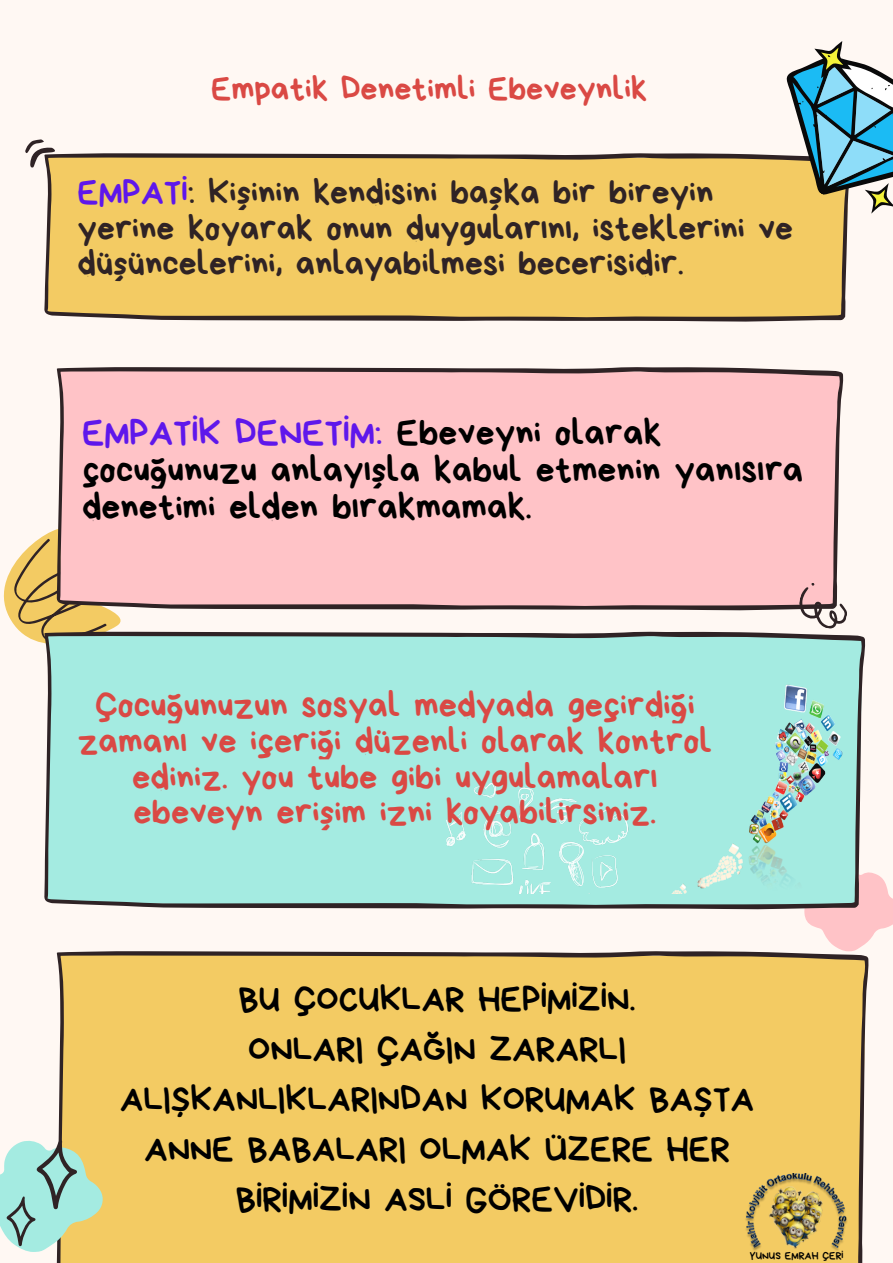
<style>
.page{position:relative;width:893px;height:1263px;background:#fff8f3}
.page>*{position:absolute;margin:0;border:0;box-sizing:border-box;transform-origin:0 0}
.t1{font:37.42px/37.1px "Bryndan Write";color:#000}
.t2{font:36.22px/35.7px "Bryndan Write";color:#da4944;text-align:center}
.t3{font:36.22px/50.1px "Bryndan Write";color:#000;text-align:center}
.t4{font:35.47px/35.5px "Bryndan Write";color:#2f2325}
.t5{font:33.97px "Bryndan Write";color:#da4944}
.t6{font:10.88px "Bryndan Write";color:#000}
.s1{color:#5e17eb}
</style>
<div class="page">
<svg style="left:3px;top:529px;width:118px;height:114px"></svg>
<div style="left:57px;top:367px;width:786px;height:243px;background:#ffc3c7"></div>
<svg style="left:44px;top:153px;width:803px;height:169px;background:#e8c262"></svg>
<svg style="left:804px;top:872px;width:89px;height:79px"></svg>
<svg style="left:44px;top:631px;width:821px;height:278px;background:#9fded5"></svg>
<div style="left:57px;top:951px;width:811px;height:312px;background:#f3cb63"></div>
<svg style="left:743px;top:41px;width:150px;height:196px"></svg>
<svg style="left:0;top:1139px;width:104px;height:113px;background:#b2d4b7"></svg>
<svg style="left:25px;top:139px;width:30px;height:29px"></svg>
<svg style="left:795px;top:581px;width:57px;height:51px"></svg>
<img style="left:447px;top:684px;width:396px;height:209px">
<img style="left:742px;top:1173px;width:107px;height:89px">
<img style="left:741px;top:1176px;width:110px;height:83px">
<p class="t5" style="left:211px;top:72px;width:438px">Empatik Denetimli Ebeveynlik</p>
<p class="t4" style="left:77px;top:175px;width:717px"><span class="s1">EMPATİ</span>: Kişinin kendisini başka bir bireyin yerine koyarak onun duygularını, isteklerini ve düşüncelerini, anlayabilmesi becerisidir.</p>
<p class="t1" style="left:82px;top:414px;width:722px"><span class="s1">EMPATİK DENETİM:</span> Ebeveyni olarak çocuğunuzu anlayışla kabul etmenin yanısıra denetimi elden bırakmamak.</p>
<p class="t2" style="left:78px;top:688px;width:636px">Çocuğunuzun sosyal medyada geçirdiği zamanı ve içeriği düzenli olarak kontrol ediniz. you tube gibi uygulamaları ebeveyn erişim izni koyabilirsiniz.</p>
<p class="t3" style="left:238px;top:974px;width:398px">BU ÇOCUKLAR HEPİMİZİN.</p>
<p class="t3" style="left:120px;top:1024px;width:636px">ONLARI ÇAĞIN ZARARLI<br>ALIŞKANLIKLARINDAN KORUMAK BAŞTA<br>ANNE BABALARI OLMAK ÜZERE HER<br>BİRİMİZİN ASLİ GÖREVİDİR.</p>
<p class="t6" style="left:750px;top:1250px;width:95px">YUNUS EMRAH ÇERİ</p>
</div>
